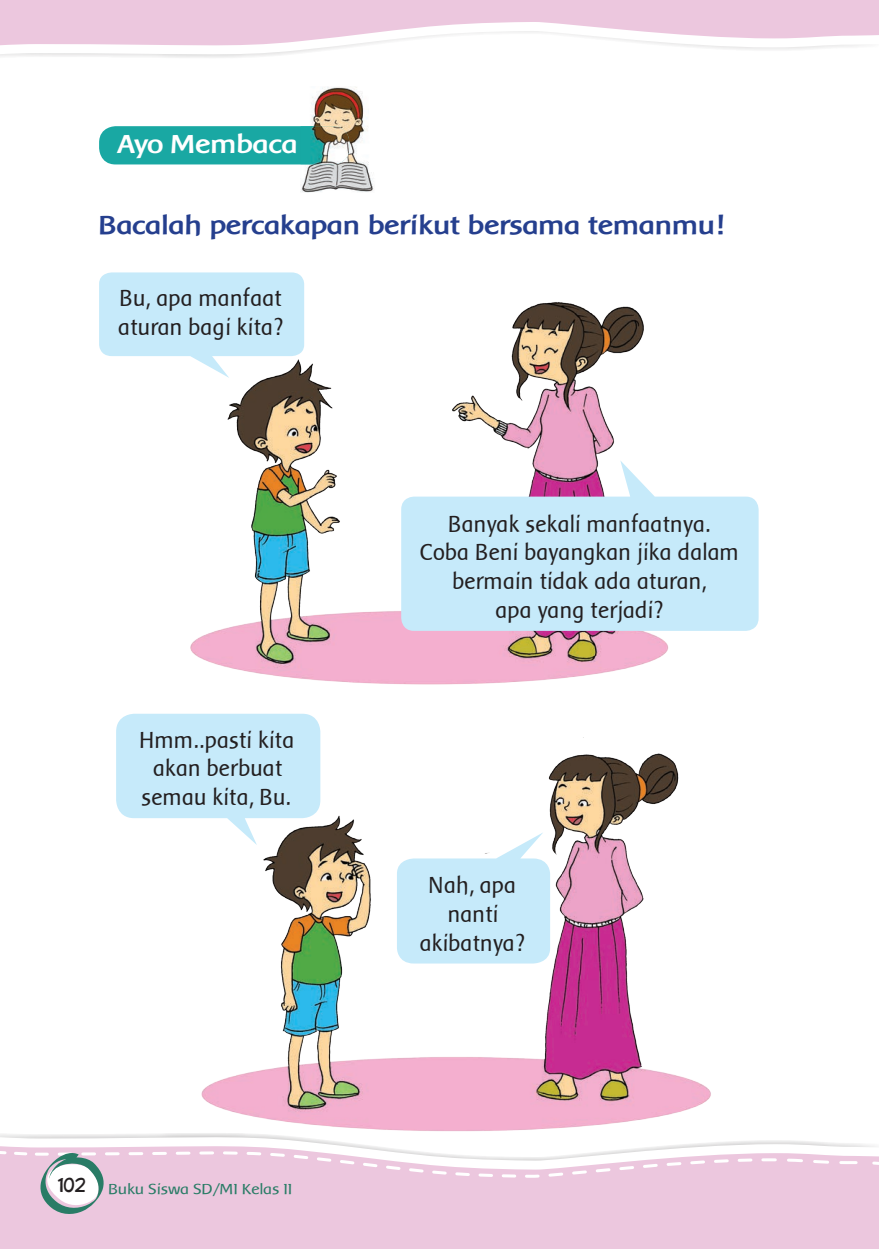
<style>
.page{position:relative;width:879px;height:1249px;background:#fff}
.page>*{position:absolute;margin:0;border:0;box-sizing:border-box;transform-origin:0 0}
.t1{font:700 27px "Baar Metanoia";color:#253f8e}
.t2{font:700 27px "Baar Metanoia";color:#fff}
.t3{font:24px/28.8px "Baar Sophia";color:#231f20;text-align:center}
.t4{font:15px "Baar Metanoia";color:#297c66}
</style>
<div class="page">
<svg style="left:0;top:48px;width:814px;height:9px"></svg>
<svg style="left:0;top:1134px;width:828px;height:9px"></svg>
<div style="left:0;top:1143px;width:878px;height:105px;background:#ecc7de"></div>
<svg style="left:0;top:1148px;width:878px;height:67px;background:#ebcee0"></svg>
<div style="left:99px;top:126px;width:250px;height:38px;background:#19a8a3;border-radius:16px"></div>
<img style="left:300px;top:87px;width:74px;height:106px">
<img style="left:300px;top:126px;width:49px;height:38px">
<div style="left:99px;top:272px;width:205px;height:84px;background:#c6eafa"></div>
<div style="left:116px;top:713px;width:204px;height:105px;background:#c6eafa"></div>
<img style="left:175px;top:288px;width:494px;height:397px">
<svg style="left:401px;top:460px;width:357px;height:171px;fill:#c6eafa"></svg>
<img style="left:184px;top:737px;width:540px;height:413px">
<svg style="left:397px;top:832px;width:153px;height:131px"></svg>
<svg style="left:0;top:0;width:879px;height:48px"></svg>
<p class="t2" style="left:118px;top:129px;width:182px">Ayo Membaca</p>
<p class="t1" style="left:99px;top:210px;width:626px">Bacalah percakapan berikut bersama temanmu!</p>
<p class="t3" style="left:119px;top:284px;width:166px;text-align:left">Bu, apa manfaat aturan bagi kita?</p>
<p class="t3" style="left:140px;top:725px;width:156px">Hmm..pasti kita akan berbuat semau kita, Bu.</p>
<p class="t4" style="left:58px;top:1181px;width:236px"><sup>102</sup> Buku Siswa SD/MI Kelas II</p>
<p class="t3" style="left:420px;top:509px;width:321px">Banyak sekali manfaatnya.<br>Coba Beni bayangkan jika dalam bermain tidak ada aturan,<br>apa yang terjadi?</p>
<p class="t3" style="left:420px;top:870px;width:107px">Nah, apa nanti akibatnya?</p>
</div>
